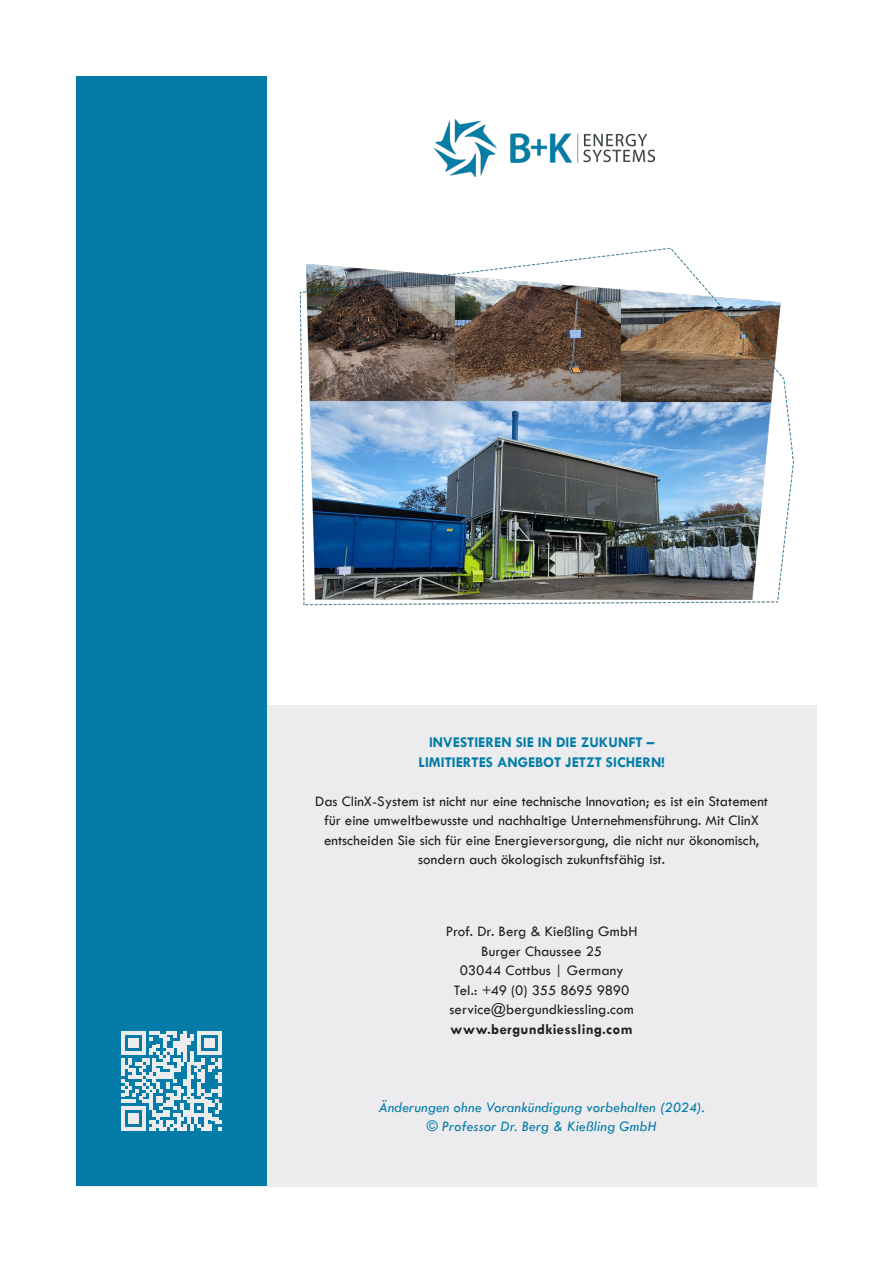
<style>
.page{position:relative;width:893px;height:1263px;background:#fff}
.page>*{position:absolute;margin:0;border:0;box-sizing:border-box;transform-origin:0 0}
.Body{font:15px/19.5px "Tw Cen";color:#231f20;text-align:center}
.Body-2{font:italic 15px "Tw Cen";letter-spacing:.01em;color:#047ca7}
.Überschrift_5_grau{font:15px/19.5px "Tw Cen";letter-spacing:.005em;color:#231f20;text-align:center}
.t1{font:700 15px "Tw Cen";color:#047ca7}
.s1{font-weight:700}
</style>
<div class="page">
<div style="left:77px;top:705px;width:739px;height:481px;background:#ececee"></div>
<img style="left:299px;top:247px;width:495px;height:359px">
<div style="left:77px;top:77px;width:190px;height:1109px;background:#047ca7"></div>
<img style="left:435px;top:120px;width:219px;height:56px">
<svg style="left:122px;top:1031px;width:100px;height:100px"></svg>
<p class="t1" style="left:429px;top:733px;width:227px">INVESTIEREN SIE IN DIE ZUKUNFT –</p>
<p class="t1" style="left:419px;top:753px;width:248px">LIMITIERTES ANGEBOT JETZT SICHERN!</p>
<p class="Body" style="left:315px;top:791px;width:454px">Das ClinX-System ist nicht nur eine technische Innovation; es ist ein Statement für eine umweltbewusste und nachhaltige Unternehmensführung. Mit ClinX entscheiden Sie sich für eine Energieversorgung, die nicht nur ökonomisch, sondern auch ökologisch zukunftsfähig ist.</p>
<p class="Überschrift_5_grau" style="left:446px;top:921px;width:193px">Prof. Dr. Berg &amp; Kießling GmbH</p>
<p class="Überschrift_5_grau" style="left:460px;top:941px;width:165px">Burger Chaussee 25<br>03044 Cottbus | Germany</p>
<p class="Body" style="left:449px;top:980px;width:186px;text-align:left">Tel.: +49 (0) 355 8695 9890 service@bergundkiessling.com <span class="s1">www.bergundkiessling.com</span></p>
<p class="Body-2" style="left:378px;top:1098px;width:328px">Änderungen ohne Vorankündigung vorbehalten (2024).</p>
<p class="Body-2" style="left:427px;top:1117px;width:231px">© Professor Dr. Berg &amp; Kießling GmbH</p>
</div>
